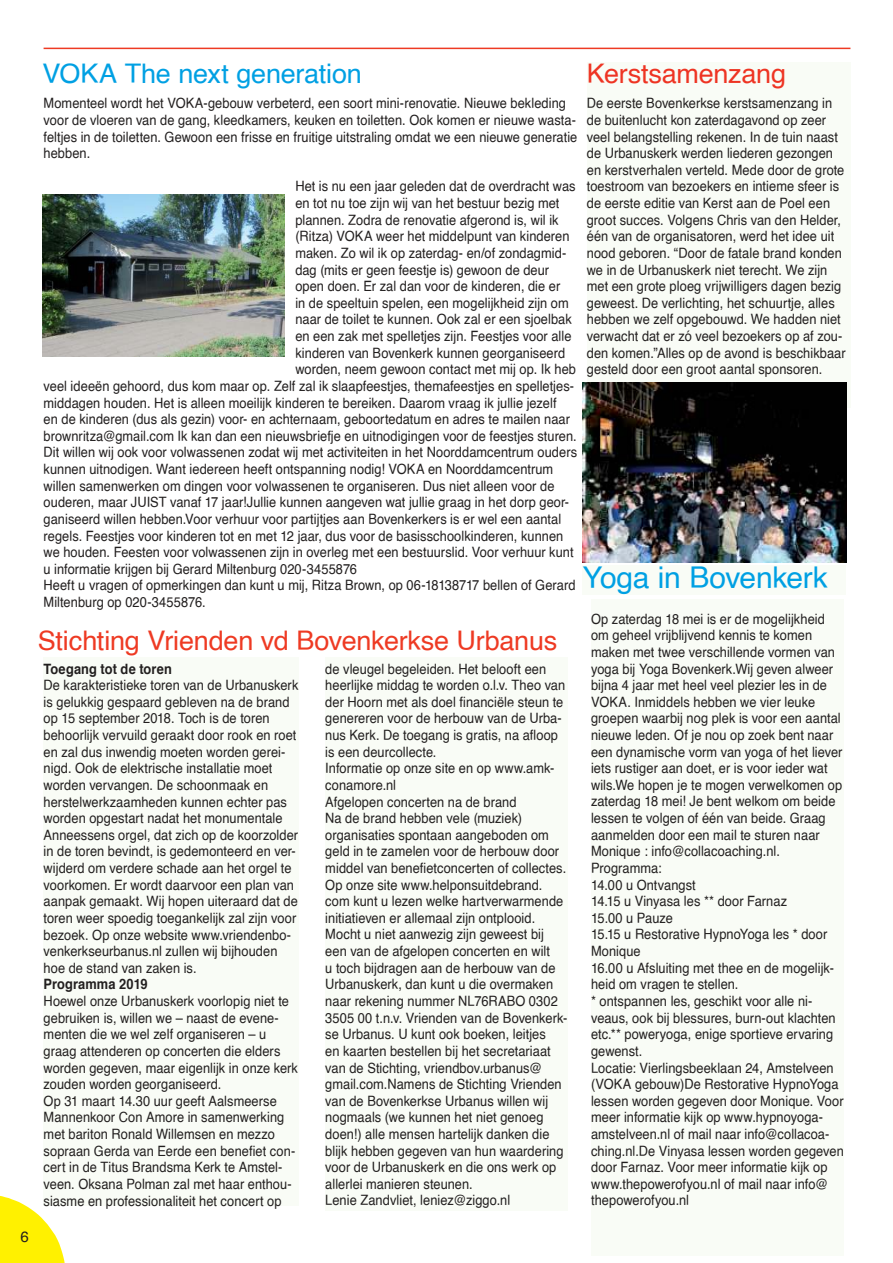
<style>
.page{position:relative;width:893px;height:1263px;background:#fff}
.page>*{position:absolute;margin:0;border:0;box-sizing:border-box;transform-origin:0 0}
.t1{font:30px "Helvetica";letter-spacing:-.01em;color:#00a0e3}
.t2{font:27px "Helvetica";letter-spacing:-.01em;color:#ee3a23}
.t3{font:27px "Helvetica";letter-spacing:-.01em;color:#00a0e3}
.t4{font:27px "Helvetica";letter-spacing:-.01em;color:#ee3423}
.t5{font:15px "Helvetica";color:#221f1f}
.t6{font:14.25px/16.6px "Helvetica";letter-spacing:.005em;color:#221f1f;scale:.9 1}
.t7{font:700 14.25px "Helvetica";letter-spacing:.01em;color:#221f1f;scale:.9 1}
</style>
<div class="page">
<hr style="left:892px;top:884px;width:1px;height:65px;background:#008f4c">
<hr style="left:44px;top:48px;width:806px;height:1px;background:#ee3a23">
<img style="left:43px;top:194px;width:242px;height:162px">
<div style="left:587px;top:63px;width:263px;height:29px;background:#f9fcf6"></div>
<div style="left:587px;top:92px;width:263px;height:316px;background:#f9fcf6"></div>
<img style="left:583px;top:383px;width:263px;height:180px">
<div style="left:44px;top:657px;width:255px;height:548px;background:#f9fcf6"></div>
<div style="left:325px;top:657px;width:243px;height:554px;background:#f9fcf6"></div>
<div style="left:583px;top:565px;width:263px;height:30px;background:#f9fcf6"></div>
<div style="left:591px;top:600px;width:253px;height:656px;background:#f9fcf6"></div>
<svg style="left:0;top:1196px;width:65px;height:67px"></svg>
<div style="left:16px;top:1230px;width:17px;height:16px;background:#fff100"></div>
<p class="t5" style="left:20px;top:1231px;width:10px">6</p>
<h2 class="t3" style="left:43px;top:63px;width:321px">VOKA The next generation</h2>
<h2 class="t4" style="left:587px;top:63px;width:201px">Kerstsamenzang</h2>
<p class="t6" style="left:587px;top:96px;width:289px">De eerste Bovenkerkse kerstsamenzang in de buitenlucht kon zaterdagavond op zeer veel belangstelling rekenen. In de tuin naast de Urbanuskerk werden liederen gezongen en kerstverhalen verteld. Mede door de grote toestroom van bezoekers en intieme sfeer is de eerste editie van Kerst aan de Poel een groot succes. Volgens Chris van den Helder, één van de organisatoren, werd het idee uit nood geboren. “Door de fatale brand konden we in de Urbanuskerk niet terecht. We zijn met een grote ploeg vrijwilligers dagen bezig geweest. De verlichting, het schuurtje, alles hebben we zelf opgebouwd. We hadden niet verwacht dat er zó veel bezoekers op af zou&shy;den komen.”Alles op de avond is beschikbaar gesteld door een groot aantal sponsoren.</p>
<p class="t6" style="left:44px;top:96px;width:595px">Momenteel wordt het VOKA-gebouw verbeterd, een soort mini-renovatie. Nieuwe bekleding voor de vloeren van de gang, kleedkamers, keuken en toiletten. Ook komen er nieuwe wasta&shy;feltjes in de toiletten. Gewoon een frisse en fruitige uitstraling omdat we een nieuwe generatie hebben.</p>
<p class="t6" style="left:295px;top:179px;width:313px">Het is nu een jaar geleden dat de overdracht was</p>
<p class="t6" style="left:295px;top:196px;width:295px">en tot nu toe zijn wij van het bestuur bezig met</p>
<p class="t6" style="left:295px;top:213px;width:294px">plannen. Zodra de renovatie afgerond is, wil ik</p>
<p class="t6" style="left:295px;top:229px;width:306px">(Ritza) VOKA weer het middelpunt van kinderen</p>
<p class="t6" style="left:295px;top:246px;width:303px">maken. Zo wil ik op zaterdag- en/of zondagmid-</p>
<p class="t6" style="left:295px;top:263px;width:283px">dag (mits er geen feestje is) gewoon de deur</p>
<p class="t6" style="left:295px;top:279px;width:296px">open doen. Er zal dan voor de kinderen, die er</p>
<p class="t6" style="left:295px;top:296px;width:305px">in de speeltuin spelen, een mogelijkheid zijn om</p>
<p class="t6" style="left:295px;top:312px;width:309px">naar de toilet te kunnen. Ook zal er een sjoelbak</p>
<p class="t6" style="left:295px;top:329px;width:308px">en een zak met spelletjes zijn. Feestjes voor alle</p>
<p class="t6" style="left:295px;top:346px;width:301px">kinderen van Bovenkerk kunnen georganiseerd</p>
<p class="t6" style="left:295px;top:362px;width:313px">worden, neem gewoon contact met mij op. Ik heb</p>
<p class="t6" style="left:44px;top:379px;width:591px">veel ideeën gehoord, dus kom maar op. Zelf zal ik slaapfeestjes, themafeestjes en spelletjes-</p>
<p class="t6" style="left:44px;top:396px;width:571px">middagen houden. Het is alleen moeilijk kinderen te bereiken. Daarom vraag ik jullie jezelf</p>
<p class="t6" style="left:44px;top:412px;width:586px">en de kinderen (dus als gezin) voor- en achternaam, geboortedatum en adres te mailen naar</p>
<p class="t6" style="left:44px;top:429px;width:594px">brownritza@gmail.com Ik kan dan een nieuwsbriefje en uitnodigingen voor de feestjes sturen.</p>
<p class="t6" style="left:44px;top:445px;width:594px">Dit willen wij ook voor volwassenen zodat wij met activiteiten in het Noorddamcentrum ouders</p>
<p class="t6" style="left:44px;top:462px;width:568px">kunnen uitnodigen. Want iedereen heeft ontspanning nodig! VOKA en Noorddamcentrum</p>
<p class="t6" style="left:44px;top:479px;width:569px">willen samenwerken om dingen voor volwassenen te organiseren. Dus niet alleen voor de</p>
<p class="t6" style="left:44px;top:495px;width:585px">ouderen, maar JUIST vanaf 17 jaar!Jullie kunnen aangeven wat jullie graag in het dorp geor-</p>
<p class="t6" style="left:44px;top:512px;width:577px">ganiseerd willen hebben.Voor verhuur voor partijtjes aan Bovenkerkers is er wel een aantal</p>
<p class="t6" style="left:44px;top:529px;width:579px">regels. Feestjes voor kinderen tot en met 12 jaar, dus voor de basisschoolkinderen, kunnen</p>
<p class="t6" style="left:44px;top:545px;width:590px">we houden. Feesten voor volwassenen zijn in overleg met een bestuurslid. Voor verhuur kunt</p>
<p class="t6" style="left:44px;top:562px;width:350px">u informatie krijgen bij Gerard Miltenburg 020-3455876</p>
<p class="t6" style="left:44px;top:578px;width:592px">Heeft u vragen of opmerkingen dan kunt u mij, Ritza Brown, op 06-18138717 bellen of Gerard</p>
<p class="t6" style="left:44px;top:595px;width:182px">Miltenburg op 020-3455876.</p>
<h1 class="t1" style="left:583px;top:566px;width:247px">Yoga in Bovenkerk</h1>
<p class="t6" style="left:591px;top:612px;width:282px">Op zaterdag 18 mei is er de mogelijkheid om geheel vrijblijvend kennis te komen maken met twee verschillende vormen van yoga bij Yoga Bovenkerk.Wij geven alweer bijna 4 jaar met heel veel plezier les in de VOKA. Inmiddels hebben we vier leuke groepen waarbij nog plek is voor een aantal nieuwe leden. Of je nou op zoek bent naar een dynamische vorm van yoga of het liever iets rustiger aan doet, er is voor ieder wat wils.We hopen je te mogen verwelkomen op zaterdag 18 mei! Je bent welkom om beide lessen te volgen of één van beide. Graag aanmelden door een mail te sturen naar Monique : info@collacoaching.nl.<br>Programma:<br>14.00 u Ontvangst<br>14.15 u Vinyasa les ** door Farnaz<br>15.00 u Pauze<br>15.15 u Restorative HypnoYoga les * door Monique<br>16.00 u Afsluiting met thee en de mogelijk&shy;heid om vragen te stellen.<br>* ontspannen les, geschikt voor alle ni&shy;veaus, ook bij blessures, burn-out klachten etc.** poweryoga, enige sportieve ervaring gewenst.<br>Locatie: Vierlingsbeeklaan 24, Amstelveen (VOKA gebouw)De Restorative HypnoYoga lessen worden gegeven door Monique. Voor meer informatie kijk op www.hypnoyoga&shy;amstelveen.nl of mail naar info@collacoa&shy;ching.nl.De Vinyasa lessen worden gegeven door Farnaz. Voor meer informatie kijk op www.thepowerofyou.nl of mail naar info@ thepowerofyou.nl</p>
<h2 class="t2" style="left:38px;top:630px;width:521px">Stichting Vrienden vd Bovenkerkse Urbanus</h2>
<p class="t6" style="left:325px;top:661px;width:270px">de vleugel begeleiden. Het belooft een heerlijke middag te worden o.l.v. Theo van der Hoorn met als doel financiële steun te genereren voor de herbouw van de Urba&shy;nus Kerk. De toegang is gratis, na afloop is een deurcollecte.<br>Informatie op onze site en op www.amk&shy;conamore.nl<br>Afgelopen concerten na de brand<br>Na de brand hebben vele (muziek) organisaties spontaan aangeboden om geld in te zamelen voor de herbouw door middel van benefietconcerten of collectes.<br>Op onze site www.helponsuitdebrand. com kunt u lezen welke hartverwarmende initiatieven er allemaal zijn ontplooid.<br>Mocht u niet aanwezig zijn geweest bij een van de afgelopen concerten en wilt<br>u toch bijdragen aan de herbouw van de Urbanuskerk, dan kunt u die overmaken naar rekening nummer NL76RABO 0302<br>3505 00 t.n.v. Vrienden van de Bovenkerk&shy;se Urbanus. U kunt ook boeken, leitjes<br>en kaarten bestellen bij het secretariaat van de Stichting, vriendbov.urbanus@ gmail.com.Namens de Stichting Vrienden van de Bovenkerkse Urbanus willen wij nogmaals (we kunnen het niet genoeg doen!) alle mensen hartelijk danken die blijk hebben gegeven van hun waardering voor de Urbanuskerk en die ons werk op allerlei manieren steunen.<br>Lenie Zandvliet, leniez@ziggo.nl</p>
<p class="t7" style="left:44px;top:663px;width:144px">Toegang tot de toren</p>
<p class="t6" style="left:44px;top:678px;width:285px">De karakteristieke toren van de Urbanuskerk is gelukkig gespaard gebleven na de brand op 15 september 2018. Toch is de toren behoorlijk vervuild geraakt door rook en roet en zal dus inwendig moeten worden gerei&shy;nigd. Ook de elektrische installatie moet worden vervangen. De schoonmaak en herstelwerkzaamheden kunnen echter pas worden opgestart nadat het monumentale Anneessens orgel, dat zich op de koorzolder in de toren bevindt, is gedemonteerd en ver&shy;wijderd om verdere schade aan het orgel te voorkomen. Er wordt daarvoor een plan van aanpak gemaakt. Wij hopen uiteraard dat de toren weer spoedig toegankelijk zal zijn voor bezoek. Op onze website www.vriendenbo&shy;venkerkseurbanus.nl zullen wij bijhouden hoe de stand van zaken is.</p>
<p class="t7" style="left:44px;top:979px;width:117px">Programma 2019</p>
<p class="t6" style="left:44px;top:994px;width:284px">Hoewel onze Urbanuskerk voorlopig niet te gebruiken is, willen we – naast de evene&shy;menten die we wel zelf organiseren – u graag attenderen op concerten die elders worden gegeven, maar eigenlijk in onze kerk zouden worden georganiseerd.<br>Op 31 maart 14.30 uur geeft Aalsmeerse Mannenkoor Con Amore in samenwerking met bariton Ronald Willemsen en mezzo sopraan Gerda van Eerde een benefiet con&shy;cert in de Titus Brandsma Kerk te Amstel&shy;veen. Oksana Polman zal met haar enthou&shy;siasme en professionaliteit het concert op</p>
</div>
